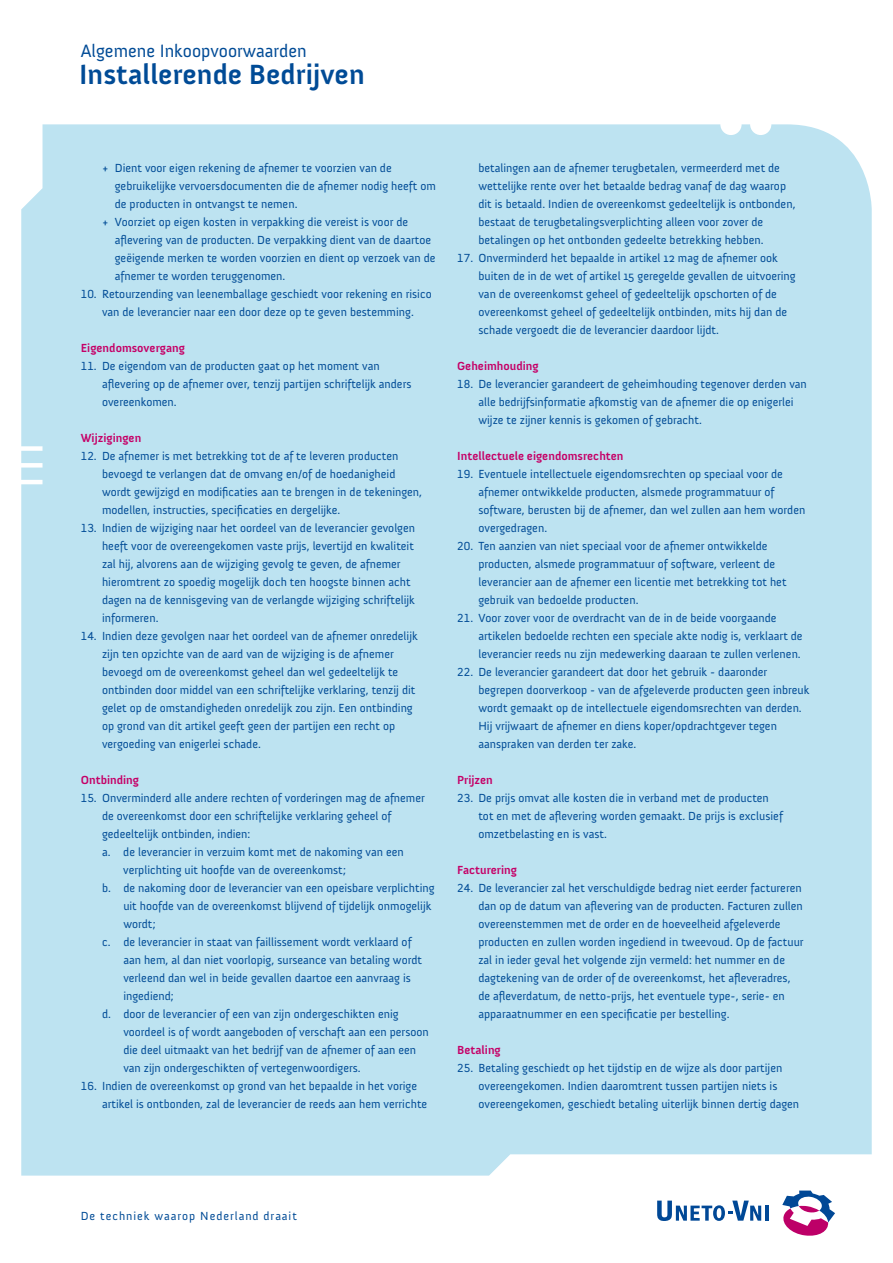
<style>
.page{position:relative;width:893px;height:1263px;background:#fff}
.page>*{position:absolute;margin:0;border:0;box-sizing:border-box;transform-origin:0 0}
.t1{font:700 28.5px "Anivers";color:#004b96}
.t2{font:18.3px "Anivers";color:#004b96}
.t3{font:12px/18px "Anivers";color:#004b96}
.t4{font:700 12px "Anivers";color:#c50067}
.t5{font:12px "Anivers";letter-spacing:.08em;color:#004b96}
</style>
<div class="page">
<div style="left:21px;top:124px;width:851px;height:1051px;background:#bde3f1"></div>
<hr style="left:765px;top:1205px;width:3px;height:16px;background:#004896">
<svg style="left:782px;top:1190px;width:53px;height:46px"></svg>
<svg style="left:657px;top:1200px;width:104px;height:21px"></svg>
<h2 class="t2" style="left:81px;top:41px;width:228px">Algemene Inkoopvoorwaarden</h2>
<h1 class="t1" style="left:79px;top:58px;width:287px">Installerende Bedrijven</h1>
<p class="t3" style="left:102px;top:159px;width:291px">+ Dient voor eigen rekening de afnemer te voorzien van de</p>
<p class="t3" style="left:115px;top:177px;width:323px">gebruikelijke vervoersdocumenten die de afnemer nodig heeft om</p>
<p class="t3" style="left:115px;top:195px;width:184px">de producten in ontvangst te nemen.</p>
<p class="t3" style="left:102px;top:213px;width:308px">+ Voorziet op eigen kosten in verpakking die vereist is voor de</p>
<p class="t3" style="left:115px;top:231px;width:318px">aflevering van de producten. De verpakking dient van de daartoe</p>
<p class="t3" style="left:115px;top:249px;width:322px">geëigende merken te worden voorzien en dient op verzoek van de</p>
<p class="t3" style="left:115px;top:267px;width:172px">afnemer te worden teruggenomen.</p>
<p class="t3" style="left:81px;top:285px;width:352px;text-align:center">10. Retourzending van leenemballage geschiedt voor rekening en risico van de leverancier naar een door deze op te geven bestemming.</p>
<p class="t4" style="left:81px;top:341px;width:106px">Eigendomsovergang</p>
<p class="t3" style="left:102px;top:357px;width:311px;text-indent:-21px">11. De eigendom van de producten gaat op het moment van aflevering op de afnemer over, tenzij partijen schriftelijk anders overeenkomen.</p>
<p class="t4" style="left:81px;top:431px;width:62px">Wijzigingen</p>
<p class="t3" style="left:102px;top:447px;width:322px;text-indent:-21px">12. De afnemer is met betrekking tot de af te leveren producten bevoegd te verlangen dat de omvang en/of de hoedanigheid wordt gewijzigd en modificaties aan te brengen in de tekeningen, modellen, instructies, specificaties en dergelijke.</p>
<p class="t3" style="left:102px;top:519px;width:315px;text-indent:-21px">13. Indien de wijziging naar het oordeel van de leverancier gevolgen heeft voor de overeengekomen vaste prijs, levertijd en kwaliteit zal hij, alvorens aan de wijziging gevolg te geven, de afnemer hieromtrent zo spoedig mogelijk doch ten hoogste binnen acht dagen na de kennisgeving van de verlangde wijziging schriftelijk informeren.</p>
<p class="t3" style="left:102px;top:627px;width:317px;text-indent:-21px">14. Indien deze gevolgen naar het oordeel van de afnemer onredelijk zijn ten opzichte van de aard van de wijziging is de afnemer bevoegd om de overeenkomst geheel dan wel gedeeltelijk te ontbinden door middel van een schriftelijke verklaring, tenzij dit gelet op de omstandigheden onredelijk zou zijn. Een ontbinding op grond van dit artikel geeft geen der partijen een recht op vergoeding van enigerlei schade.</p>
<p class="t4" style="left:81px;top:773px;width:60px">Ontbinding</p>
<p class="t3" style="left:81px;top:789px;width:346px">15. Onverminderd alle andere rechten of vorderingen mag de afnemer</p>
<p class="t3" style="left:102px;top:807px;width:291px">de overeenkomst door een schriftelijke verklaring geheel of</p>
<p class="t3" style="left:102px;top:825px;width:150px">gedeeltelijk ontbinden, indien:</p>
<p class="t3" style="left:102px;top:843px;width:303px">a. de leverancier in verzuim komt met de nakoming van een</p>
<p class="t3" style="left:123px;top:861px;width:224px">verplichting uit hoofde van de overeenkomst;</p>
<p class="t3" style="left:102px;top:879px;width:334px">b. de nakoming door de leverancier van een opeisbare verplichting</p>
<p class="t3" style="left:123px;top:897px;width:310px">uit hoofde van de overeenkomst blijvend of tijdelijk onmogelijk</p>
<p class="t3" style="left:123px;top:915px;width:34px">wordt;</p>
<p class="t3" style="left:102px;top:933px;width:311px">c. de leverancier in staat van faillissement wordt verklaard of</p>
<p class="t3" style="left:123px;top:951px;width:300px">aan hem, al dan niet voorlopig, surseance van betaling wordt</p>
<p class="t3" style="left:123px;top:969px;width:289px">verleend dan wel in beide gevallen daartoe een aanvraag is</p>
<p class="t3" style="left:123px;top:987px;width:52px">ingediend;</p>
<p class="t3" style="left:102px;top:1005px;width:298px">d. door de leverancier of een van zijn ondergeschikten enig</p>
<p class="t3" style="left:123px;top:1023px;width:307px">voordeel is of wordt aangeboden of verschaft aan een persoon</p>
<p class="t3" style="left:123px;top:1041px;width:294px">die deel uitmaakt van het bedrijf van de afnemer of aan een</p>
<p class="t3" style="left:123px;top:1059px;width:239px">van zijn ondergeschikten of vertegenwoordigers.</p>
<p class="t3" style="left:102px;top:1077px;width:327px;text-indent:-21px">16. Indien de overeenkomst op grond van het bepaalde in het vorige artikel is ontbonden, zal de leverancier de reeds aan hem verrichte</p>
<p class="t3" style="left:478px;top:159px;width:319px">betalingen aan de afnemer terugbetalen, vermeerderd met de wettelijke rente over het betaalde bedrag vanaf de dag waarop dit is betaald. Indien de overeenkomst gedeeltelijk is ontbonden, bestaat de terugbetalingsverplichting alleen voor zover de betalingen op het ontbonden gedeelte betrekking hebben.</p>
<p class="t3" style="left:478px;top:249px;width:319px;text-indent:-21px">17. Onverminderd het bepaalde in artikel 12 mag de afnemer ook buiten de in de wet of artikel 15 geregelde gevallen de uitvoering van de overeenkomst geheel of gedeeltelijk opschorten of de overeenkomst geheel of gedeeltelijk ontbinden, mits hij dan de schade vergoedt die de leverancier daardoor lijdt.</p>
<p class="t4" style="left:457px;top:359px;width:83px">Geheimhouding</p>
<p class="t3" style="left:478px;top:375px;width:330px;text-indent:-21px">18. De leverancier garandeert de geheimhouding tegenover derden van alle bedrijfsinformatie afkomstig van de afnemer die op enigerlei wijze te zijner kennis is gekomen of gebracht.</p>
<p class="t4" style="left:457px;top:449px;width:168px">Intellectuele eigendomsrechten</p>
<p class="t3" style="left:478px;top:465px;width:328px;text-indent:-21px">19. Eventuele intellectuele eigendomsrechten op speciaal voor de afnemer ontwikkelde producten, alsmede programmatuur of software, berusten bij de afnemer, dan wel zullen aan hem worden overgedragen.</p>
<p class="t3" style="left:478px;top:537px;width:310px;text-indent:-21px">20. Ten aanzien van niet speciaal voor de afnemer ontwikkelde producten, alsmede programmatuur of software, verleent de leverancier aan de afnemer een licentie met betrekking tot het gebruik van bedoelde producten.</p>
<p class="t3" style="left:478px;top:609px;width:326px;text-indent:-21px">21. Voor zover voor de overdracht van de in de beide voorgaande artikelen bedoelde rechten een speciale akte nodig is, verklaart de leverancier reeds nu zijn medewerking daaraan te zullen verlenen.</p>
<p class="t3" style="left:478px;top:663px;width:333px;text-indent:-21px">22. De leverancier garandeert dat door het gebruik - daaronder begrepen doorverkoop - van de afgeleverde producten geen inbreuk wordt gemaakt op de intellectuele eigendomsrechten van derden.<br>Hij vrijwaart de afnemer en diens koper/opdrachtgever tegen aanspraken van derden ter zake.</p>
<p class="t4" style="left:457px;top:773px;width:37px">Prijzen</p>
<p class="t3" style="left:478px;top:789px;width:306px;text-indent:-21px">23. De prijs omvat alle kosten die in verband met de producten tot en met de aflevering worden gemaakt. De prijs is exclusief omzetbelasting en is vast.</p>
<p class="t4" style="left:457px;top:863px;width:61px">Facturering</p>
<p class="t3" style="left:478px;top:879px;width:327px;text-indent:-21px">24. De leverancier zal het verschuldigde bedrag niet eerder factureren dan op de datum van aflevering van de producten. Facturen zullen overeenstemmen met de order en de hoeveelheid afgeleverde producten en zullen worden ingediend in tweevoud. Op de factuur zal in ieder geval het volgende zijn vermeld: het nummer en de dagtekening van de order of de overeenkomst, het afleveradres, de afleverdatum, de netto-prijs, het eventuele type-, serie- en apparaatnummer en een specificatie per bestelling.</p>
<p class="t4" style="left:457px;top:1043px;width:45px">Betaling</p>
<p class="t3" style="left:478px;top:1059px;width:322px;text-indent:-21px">25. Betaling geschiedt op het tijdstip en de wijze als door partijen overeengekomen. Indien daaromtrent tussen partijen niets is overeengekomen, geschiedt betaling uiterlijk binnen dertig dagen</p>
<p class="t5" style="left:81px;top:1210px;width:218px">De techniek waarop Nederland draait</p>
</div>
